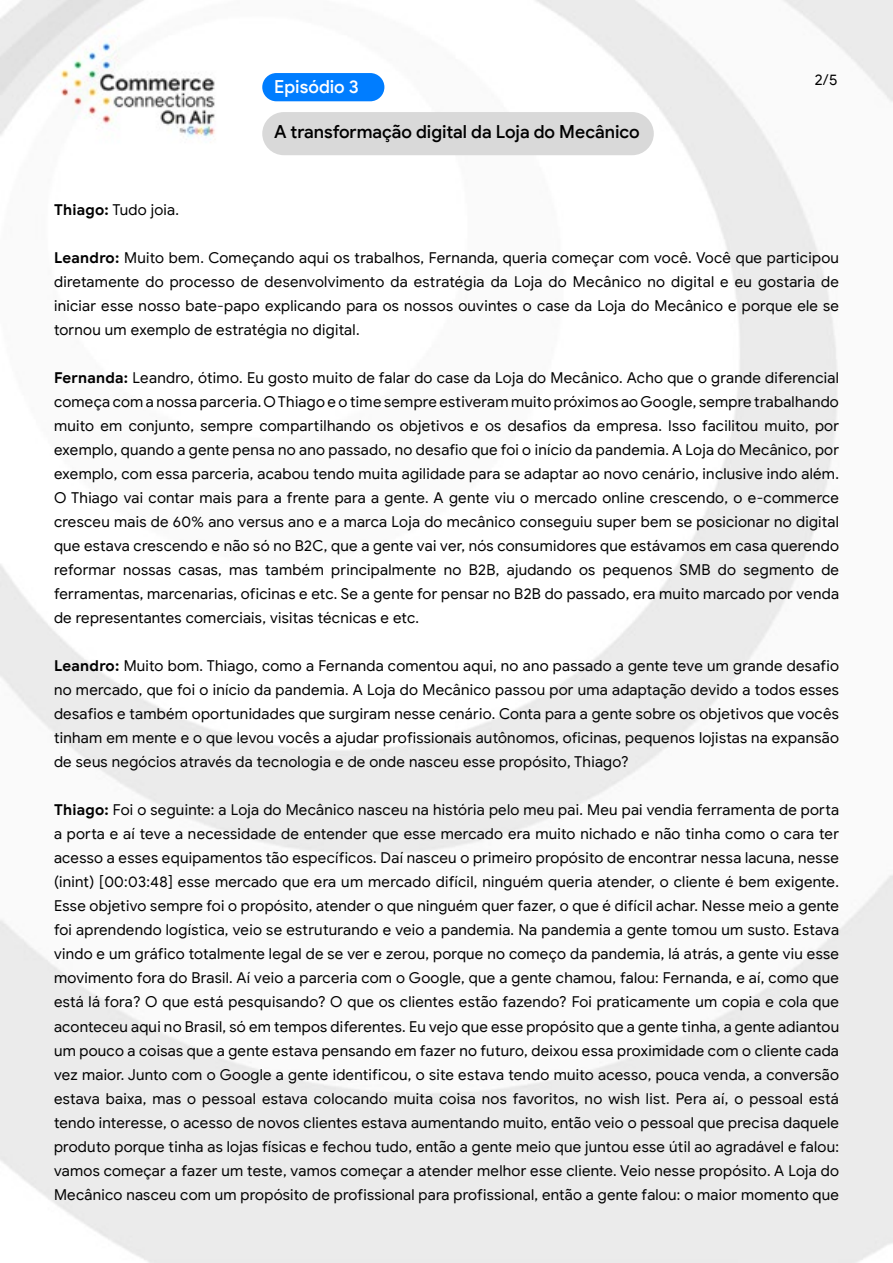
<style>
.page{position:relative;width:893px;height:1263px;background:#fff}
.page>*{position:absolute;margin:0;border:0;box-sizing:border-box;transform-origin:0 0}
.t1{font:500 18px "Google Sans Display";letter-spacing:-.005em;color:#000}
.t2{font:500 18px "Google Sans Display";color:#fff}
.t3{font:15px/24px "Google Sans";letter-spacing:.015em;color:#000;text-align:justify}
.t4{font:15px "Google Sans Display";color:#000}
.s1{font-weight:700}
</style>
<div class="page">
<img style="left:0;top:0;width:893px;height:1263px">
<div style="left:262px;top:73px;width:122px;height:28px;background:#007dff;border-radius:14px"></div>
<div style="left:262px;top:112px;width:392px;height:43px;background:#d9d9d9;border-radius:22px"></div>
<p class="t2" style="left:274px;top:76px;width:86px">Episódio 3</p>
<p class="t1" style="left:274px;top:121px;width:367px">A transformação digital da Loja do Mecânico</p>
<p class="t4" style="left:815px;top:70px;width:24px">2/5</p>
<p class="t3" style="left:54px;top:198px;width:126px"><span class="s1">Thiago:</span> Tudo joia.</p>
<p class="t3" style="left:54px;top:246px;width:787px"><span class="s1">Leandro:</span> Muito bem. Começando aqui os trabalhos, Fernanda, queria começar com você. Você que participou diretamente do processo de desenvolvimento da estratégia da Loja do Mecânico no digital e eu gostaria de iniciar esse nosso bate-papo explicando para os nossos ouvintes o case da Loja do Mecânico e porque ele se tornou um exemplo de estratégia no digital.</p>
<p class="t3" style="left:54px;top:366px;width:786px"><span class="s1">Fernanda:</span> Leandro, ótimo. Eu gosto muito de falar do case da Loja do Mecânico. Acho que o grande diferencial começa com a nossa parceria. O Thiago e o time sempre estiveram muito próximos ao Google, sempre trabalhando muito em conjunto, sempre compartilhando os objetivos e os desafios da empresa. Isso facilitou muito, por exemplo, quando a gente pensa no ano passado, no desafio que foi o início da pandemia. A Loja do Mecânico, por exemplo, com essa parceria, acabou tendo muita agilidade para se adaptar ao novo cenário, inclusive indo além.<br>O Thiago vai contar mais para a frente para a gente. A gente viu o mercado online crescendo, o e-commerce cresceu mais de 60% ano versus ano e a marca Loja do mecânico conseguiu super bem se posicionar no digital que estava crescendo e não só no B2C, que a gente vai ver, nós consumidores que estávamos em casa querendo reformar nossas casas, mas também principalmente no B2B, ajudando os pequenos SMB do segmento de ferramentas, marcenarias, oficinas e etc. Se a gente for pensar no B2B do passado, era muito marcado por venda de representantes comerciais, visitas técnicas e etc.</p>
<p class="t3" style="left:54px;top:654px;width:786px"><span class="s1">Leandro:</span> Muito bom. Thiago, como a Fernanda comentou aqui, no ano passado a gente teve um grande desafio no mercado, que foi o início da pandemia. A Loja do Mecânico passou por uma adaptação devido a todos esses desafios e também oportunidades que surgiram nesse cenário. Conta para a gente sobre os objetivos que vocês tinham em mente e o que levou vocês a ajudar profissionais autônomos, oficinas, pequenos lojistas na expansão de seus negócios através da tecnologia e de onde nasceu esse propósito, Thiago?</p>
<p class="t3" style="left:54px;top:798px;width:787px"><span class="s1">Thiago:</span> Foi o seguinte: a Loja do Mecânico nasceu na história pelo meu pai. Meu pai vendia ferramenta de porta a porta e aí teve a necessidade de entender que esse mercado era muito nichado e não tinha como o cara ter acesso a esses equipamentos tão específicos. Daí nasceu o primeiro propósito de encontrar nessa lacuna, nesse (inint) [00:03:48] esse mercado que era um mercado difícil, ninguém queria atender, o cliente é bem exigente.<br>Esse objetivo sempre foi o propósito, atender o que ninguém quer fazer, o que é difícil achar. Nesse meio a gente foi aprendendo logística, veio se estruturando e veio a pandemia. Na pandemia a gente tomou um susto. Estava vindo e um gráfico totalmente legal de se ver e zerou, porque no começo da pandemia, lá atrás, a gente viu esse movimento fora do Brasil. Aí veio a parceria com o Google, que a gente chamou, falou: Fernanda, e aí, como que está lá fora? O que está pesquisando? O que os clientes estão fazendo? Foi praticamente um copia e cola que aconteceu aqui no Brasil, só em tempos diferentes. Eu vejo que esse propósito que a gente tinha, a gente adiantou um pouco a coisas que a gente estava pensando em fazer no futuro, deixou essa proximidade com o cliente cada vez maior. Junto com o Google a gente identificou, o site estava tendo muito acesso, pouca venda, a conversão estava baixa, mas o pessoal estava colocando muita coisa nos favoritos, no wish list. Pera aí, o pessoal está tendo interesse, o acesso de novos clientes estava aumentando muito, então veio o pessoal que precisa daquele produto porque tinha as lojas físicas e fechou tudo, então a gente meio que juntou esse útil ao agradável e falou: vamos começar a fazer um teste, vamos começar a atender melhor esse cliente. Veio nesse propósito. A Loja do Mecânico nasceu com um propósito de profissional para profissional, então a gente falou: o maior momento que</p>
</div>
